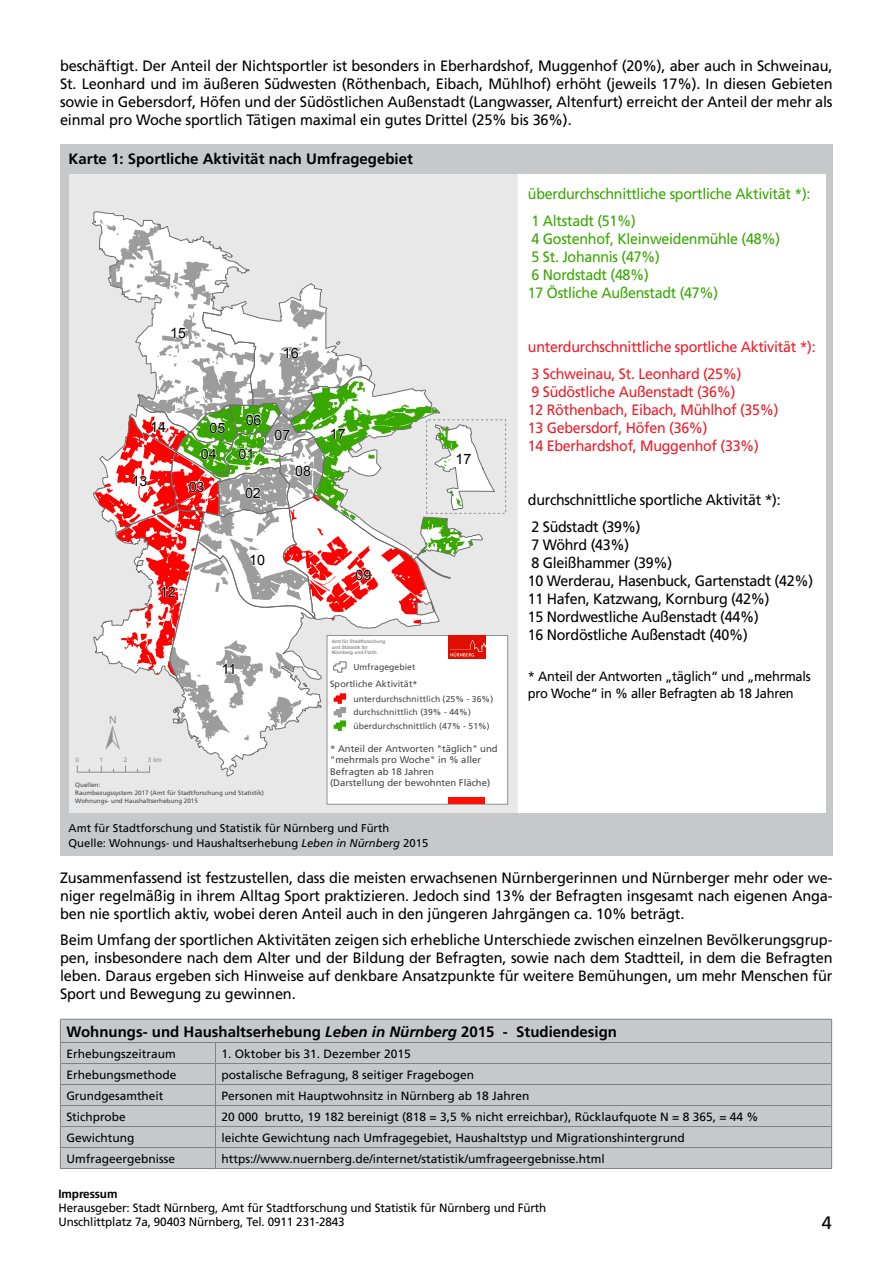
<style>
.page{position:relative;width:893px;height:1263px;background:#fff}
.page>*{position:absolute;margin:0;border:0;box-sizing:border-box;transform-origin:0 0}
.t1{font:48.3px "ESRI North";color:#8f8f8f}
.t2{font:18px "Frutiger LT Com";color:#000}
.Fließtext_10_12_pt{font:15px/18px "Frutiger LT Com";letter-spacing:-.02em;color:#000;text-align:justify}
.Fließtext_10_12_pt-2{font:15px "Frutiger LT Com";letter-spacing:-.02em;color:#000;scale:.95 1}
.Fließtext_10_12_pt-3{font:15px "Frutiger LT Com";letter-spacing:-.02em;color:#ee1c28;scale:.95 1}
.Fließtext_10_12_pt-4{font:15px "Frutiger LT Com";letter-spacing:-.02em;color:#38a700;scale:.95 1}
.Fließtext_10_12_pt-5{font:700 15px "Frutiger LT Com";color:#000}
.t3{font:14.25px "Arial";letter-spacing:-.01em;color:#000}
.t4{font:13.5px/16.2px "Frutiger LT Com";letter-spacing:-.02em;color:#000;scale:.95 1}
.Fußnoten{font:12px "Frutiger LT Com";color:#000}
.Fußnoten-2{font:700 12px "Frutiger LT Com";letter-spacing:-.01em;color:#000}
.Fußnoten_Diagramme{font:11.25px "Frutiger LT Com";color:#000}
.t5{font:9.6px/11.4px "Frutiger LT Com";letter-spacing:.005em;color:#464646}
.t6{font:9px "Frutiger LT Com";letter-spacing:.01em;color:#464646}
.t7{font:8.55px/13.5px "Frutiger LT Com";letter-spacing:.01em;color:#464646}
.t8{font:6.3px/7.6px "Frutiger LT Com";letter-spacing:.005em;color:#464646}
.t9{font:6.3px "Arial";color:#8f8f8f}
.t10{font:700 4.8px/5.6px "Arial";letter-spacing:-.005em;color:#8f8f8f}
.s1{font-style:italic}
</style>
<div class="page">
<div style="left:61px;top:1020px;width:770px;height:148px;background:#c7c8ca"></div>
<hr style="left:60px;top:1147px;width:155px;height:1px;background:#808285">
<hr style="left:215px;top:1147px;width:617px;height:1px;background:#808285">
<hr style="left:60px;top:1168px;width:155px;height:1px;background:#808285">
<hr style="left:215px;top:1168px;width:617px;height:1px;background:#808285">
<hr style="left:61px;top:1063px;width:154px;height:1px;background:#808285">
<hr style="left:215px;top:1063px;width:616px;height:1px;background:#808285">
<hr style="left:61px;top:1084px;width:154px;height:1px;background:#808285">
<hr style="left:215px;top:1084px;width:616px;height:1px;background:#808285">
<hr style="left:61px;top:1105px;width:154px;height:1px;background:#808285">
<hr style="left:215px;top:1105px;width:616px;height:1px;background:#808285">
<hr style="left:61px;top:1126px;width:154px;height:1px;background:#808285">
<hr style="left:215px;top:1126px;width:616px;height:1px;background:#808285">
<svg style="left:215px;top:1043px;width:1px;height:125px"></svg>
<hr style="left:60px;top:1019px;width:155px;height:1px;background:#808285">
<svg style="left:60px;top:1019px;width:1px;height:149px"></svg>
<hr style="left:215px;top:1019px;width:617px;height:1px;background:#808285">
<svg style="left:831px;top:1019px;width:1px;height:149px"></svg>
<hr style="left:60px;top:1042px;width:155px;height:1px;background:#808285">
<hr style="left:215px;top:1042px;width:617px;height:1px;background:#808285">
<div style="left:60px;top:144px;width:772px;height:711px;background:#c7c8ca"></div>
<div style="left:69px;top:174px;width:448px;height:639px;background:#e8e8e8"></div>
<div style="left:327px;top:635px;width:181px;height:169px;background:#fff;border:1px solid #8f8f8f"></div>
<div style="left:449px;top:797px;width:36px;height:7px;background:#ff0f00"></div>
<svg style="left:89px;top:211px;width:417px;height:566px"></svg>
<hr style="left:77px;top:772px;width:73px;height:1px;background:#8f8f8f">
<div style="left:518px;top:174px;width:308px;height:639px;background:#fff"></div>
<p class="Fließtext_10_12_pt" style="left:60px;top:57px;width:774px">beschäftigt. Der Anteil der Nichtsportler ist besonders in Eberhardshof, Muggenhof (20%), aber auch in Schweinau, St. Leonhard und im äußeren Südwesten (Röthenbach, Eibach, Mühlhof) erhöht (jeweils 17%). In diesen Gebieten sowie in Gebersdorf, Höfen und der Südöstlichen Außenstadt (Langwasser, Altenfurt) erreicht der Anteil der mehr als einmal pro Woche sportlich Tätigen maximal ein gutes Drittel (25% bis 36%).</p>
<p class="Fließtext_10_12_pt-5" style="left:69px;top:150px;width:346px">Karte 1: Sportliche Aktivität nach Umfragegebiet</p>
<p class="t3" style="left:170px;top:324px;width:17px">15</p>
<p class="t3" style="left:283px;top:343px;width:17px">16</p>
<p class="t3" style="left:150px;top:418px;width:17px">14</p>
<p class="t3" style="left:132px;top:471px;width:17px">13</p>
<p class="t3" style="left:210px;top:418px;width:17px">05</p>
<p class="t3" style="left:246px;top:410px;width:17px">06</p>
<p class="t3" style="left:201px;top:445px;width:17px">04</p>
<p class="t3" style="left:239px;top:445px;width:17px">01</p>
<p class="t3" style="left:189px;top:478px;width:17px">03</p>
<p class="t3" style="left:245px;top:484px;width:17px">02</p>
<p class="t3" style="left:275px;top:426px;width:17px">07</p>
<p class="t3" style="left:295px;top:462px;width:17px">08</p>
<p class="t3" style="left:330px;top:424px;width:17px">17</p>
<p class="t3" style="left:455px;top:449px;width:17px">17</p>
<p class="t3" style="left:160px;top:582px;width:17px">12</p>
<p class="t1" style="left:106px;top:705px;width:16px">±</p>
<p class="t9" style="left:76px;top:756px;width:5px">0</p>
<p class="t9" style="left:100px;top:756px;width:5px">1</p>
<p class="t9" style="left:124px;top:756px;width:5px">2</p>
<p class="t9" style="left:148px;top:756px;width:15px">3 km</p>
<p class="t3" style="left:249px;top:551px;width:17px">10</p>
<p class="t3" style="left:222px;top:660px;width:16px">11</p>
<p class="t3" style="left:356px;top:565px;width:17px">09</p>
<p class="t10" style="left:332px;top:639px;width:55px">Amt für Stadtforschung und Statistik für<br>Nürnberg und Fürth</p>
<p class="t7" style="left:353px;top:660px;width:64px">Umfragegebiet</p>
<p class="t6" style="left:330px;top:679px;width:89px">Sportliche Aktivität*</p>
<p class="t7" style="left:353px;top:692px;width:141px">unterdurchschnittlich (25% - 36%) durchschnittlich (39% - 44%) überdurchschnittlich (47% - 51%)</p>
<p class="t5" style="left:330px;top:743px;width:169px">* Anteil der Antworten "täglich" und "mehrmals pro Woche" in % aller<br>Befragten ab 18 Jahren</p>
<p class="t8" style="left:75px;top:781px;width:27px">Quellen:</p>
<p class="t5" style="left:330px;top:777px;width:162px">(Darstellung der bewohnten Fläche)</p>
<p class="t8" style="left:75px;top:789px;width:190px">Raumbezugssystem 2017 (Amt für Stadtforschung und Statistik)<br>Wohnungs- und Haushaltserhebung 2015</p>
<p class="Fließtext_10_12_pt-4" style="left:528px;top:185px;width:299px">überdurchschnittliche sportliche Aktivität *):</p>
<p class="Fließtext_10_12_pt-4" style="left:532px;top:212px;width:111px">1 Altstadt (51%)</p>
<p class="Fließtext_10_12_pt-4" style="left:532px;top:230px;width:263px">4 Gostenhof, Kleinweidenmühle (48%)</p>
<p class="Fließtext_10_12_pt-4" style="left:532px;top:248px;width:137px">5 St. Johannis (47%)</p>
<p class="Fließtext_10_12_pt-4" style="left:532px;top:266px;width:125px">6 Nordstadt (48%)</p>
<p class="Fließtext_10_12_pt-4" style="left:528px;top:284px;width:202px">17 Östliche Außenstadt (47%)</p>
<p class="Fließtext_10_12_pt-3" style="left:528px;top:338px;width:304px">unterdurchschnittliche sportliche Aktivität *):</p>
<p class="Fließtext_10_12_pt-3" style="left:532px;top:365px;width:223px">3 Schweinau, St. Leonhard (25%)</p>
<p class="Fließtext_10_12_pt-3" style="left:532px;top:383px;width:216px">9 Südöstliche Außenstadt (36%)</p>
<p class="Fließtext_10_12_pt-3" style="left:528px;top:401px;width:265px">12 Röthenbach, Eibach, Mühlhof (35%)</p>
<p class="Fließtext_10_12_pt-3" style="left:528px;top:419px;width:191px">13 Gebersdorf, Höfen (36%)</p>
<p class="Fließtext_10_12_pt-3" style="left:528px;top:437px;width:245px">14 Eberhardshof, Muggenhof (33%)</p>
<p class="Fließtext_10_12_pt-2" style="left:528px;top:491px;width:268px">durchschnittliche sportliche Aktivität *):</p>
<p class="Fließtext_10_12_pt-2" style="left:532px;top:518px;width:116px">2 Südstadt (39%)</p>
<p class="Fließtext_10_12_pt-2" style="left:532px;top:536px;width:104px">7 Wöhrd (43%)</p>
<p class="Fließtext_10_12_pt-2" style="left:532px;top:554px;width:149px">8 Gleißhammer (39%)</p>
<p class="Fließtext_10_12_pt-2" style="left:528px;top:572px;width:302px">10 Werderau, Hasenbuck, Gartenstadt (42%)</p>
<p class="Fließtext_10_12_pt-2" style="left:528px;top:590px;width:256px">11 Hafen, Katzwang, Kornburg (42%)</p>
<p class="Fließtext_10_12_pt-2" style="left:528px;top:608px;width:244px">15 Nordwestliche Außenstadt (44%)</p>
<p class="Fließtext_10_12_pt-2" style="left:528px;top:626px;width:233px">16 Nordöstliche Außenstadt (40%)</p>
<p class="t4" style="left:528px;top:669px;width:299px">* Anteil der Antworten „täglich“ und „mehrmals pro Woche“ in % aller Befragten ab 18 Jahren</p>
<p class="Fußnoten_Diagramme" style="left:69px;top:822px;width:322px">Amt für Stadtforschung und Statistik für Nürnberg und Fürth</p>
<p class="Fußnoten_Diagramme" style="left:69px;top:837px;width:361px">Quelle: Wohnungs- und Haushaltserhebung <span class="s1">Leben in Nürnberg</span> 2015</p>
<p class="Fließtext_10_12_pt" style="left:60px;top:869px;width:774px">Zusammenfassend ist festzustellen, dass die meisten erwachsenen Nürnbergerinnen und Nürnberger mehr oder we&shy;niger regelmäßig in ihrem Alltag Sport praktizieren. Jedoch sind 13% der Befragten insgesamt nach eigenen Anga&shy;ben nie sportlich aktiv, wobei deren Anteil auch in den jüngeren Jahrgängen ca. 10% beträgt.</p>
<p class="Fließtext_10_12_pt" style="left:60px;top:931px;width:774px">Beim Umfang der sportlichen Aktivitäten zeigen sich erhebliche Unterschiede zwischen einzelnen Bevölkerungsgrup&shy;pen, insbesondere nach dem Alter und der Bildung der Befragten, sowie nach dem Stadtteil, in dem die Befragten leben. Daraus ergeben sich Hinweise auf denkbare Ansatzpunkte für weitere Bemühungen, um mehr Menschen für Sport und Bewegung zu gewinnen.</p>
<p class="Fließtext_10_12_pt-5" style="left:66px;top:1022px;width:552px">Wohnungs- und Haushaltserhebung <span class="s1">Leben in Nürnberg</span> 2015 - Studiendesign</p>
<p class="Fußnoten" style="left:66px;top:1046px;width:111px">Erhebungszeitraum</p>
<p class="Fußnoten" style="left:221px;top:1046px;width:191px">1. Oktober bis 31. Dezember 2015</p>
<p class="Fußnoten" style="left:66px;top:1067px;width:112px">Erhebungsmethode</p>
<p class="Fußnoten" style="left:221px;top:1067px;width:254px">postalische Befragung, 8 seitiger Fragebogen</p>
<p class="Fußnoten" style="left:66px;top:1088px;width:99px">Grundgesamtheit</p>
<p class="Fußnoten" style="left:221px;top:1088px;width:310px">Personen mit Hauptwohnsitz in Nürnberg ab 18 Jahren</p>
<p class="Fußnoten" style="left:66px;top:1109px;width:61px">Stichprobe</p>
<p class="Fußnoten" style="left:221px;top:1109px;width:539px">20 000 brutto, 19 182 bereinigt (818 = 3,5 % nicht erreichbar), Rücklaufquote N = 8 365, = 44 %</p>
<p class="Fußnoten" style="left:66px;top:1130px;width:69px">Gewichtung</p>
<p class="Fußnoten" style="left:221px;top:1130px;width:465px">leichte Gewichtung nach Umfragegebiet, Haushaltstyp und Migrationshintergrund</p>
<p class="Fußnoten" style="left:66px;top:1151px;width:110px">Umfrageergebnisse</p>
<p class="Fußnoten" style="left:221px;top:1151px;width:385px">https://www.nuernberg.de/internet/statistik/umfrageergebnisse.html</p>
<p class="Fußnoten-2" style="left:58px;top:1186px;width:60px">Impressum</p>
<p class="Fußnoten" style="left:58px;top:1201px;width:489px">Herausgeber: Stadt Nürnberg, Amt für Stadtforschung und Statistik für Nürnberg und Fürth</p>
<p class="Fußnoten" style="left:58px;top:1215px;width:288px">Unschlittplatz 7a, 90403 Nürnberg, Tel. 0911 231-2843</p>
<p class="t2" style="left:822px;top:1212px;width:12px">4</p>
</div>
